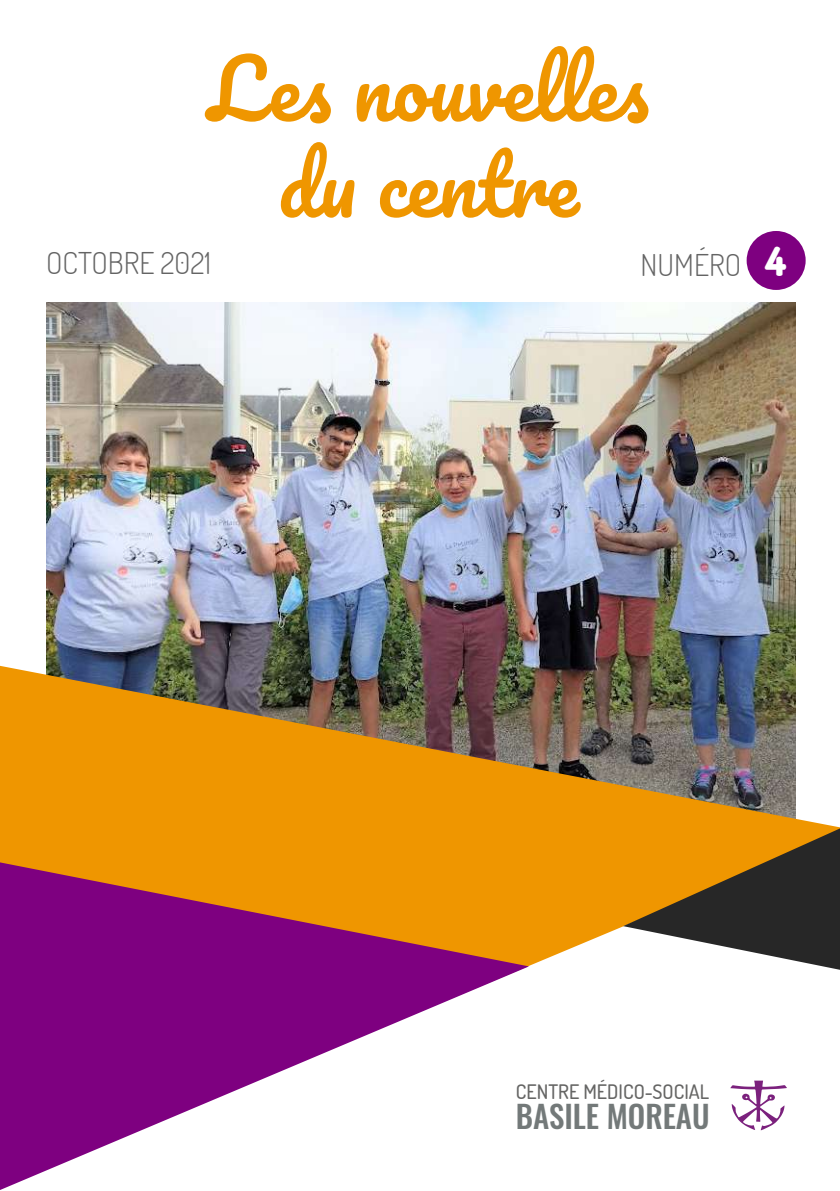
<style>
.page{position:relative;width:840px;height:1191px;background:#fff}
.page>*{position:absolute;margin:0;border:0;box-sizing:border-box;transform-origin:0 0}
.t1{font:80px/96px "Pacifico";color:#ef9600;text-align:center}
.t2{font:500 31px "Oswald";color:#737979}
.t3{font:300 30px "Dosis";color:#646464}
.t4{font:500 20px "Dosis";color:#656564}
.s1{font-weight:800;font-size:40px;color:#fff}
</style>
<div class="page">
<div style="left:746px;top:231px;width:59px;height:59px;background:#7e0080;border-radius:50%"></div>
<img style="left:46px;top:302px;width:748px;height:364px">
<img style="left:0;top:666px;width:839px;height:465px">
<svg style="left:622px;top:828px;width:217px;height:141px"></svg>
<svg style="left:0;top:862px;width:528px;height:328px"></svg>
<p class="t1" style="left:208px;top:46px;width:443px">Les nouvelles du centre</p>
<p class="t3" style="left:46px;top:242px;width:166px">OCTOBRE 2021</p>
<p class="t3" style="left:640px;top:244px;width:147px">NUMÉRO <span class="s1">4</span></p>
<p class="t4" style="left:515px;top:1078px;width:195px">CENTRE MÉDICO-SOCIAL</p>
<p class="t2" style="left:515px;top:1089px;width:195px">BASILE MOREAU</p>
</div>
